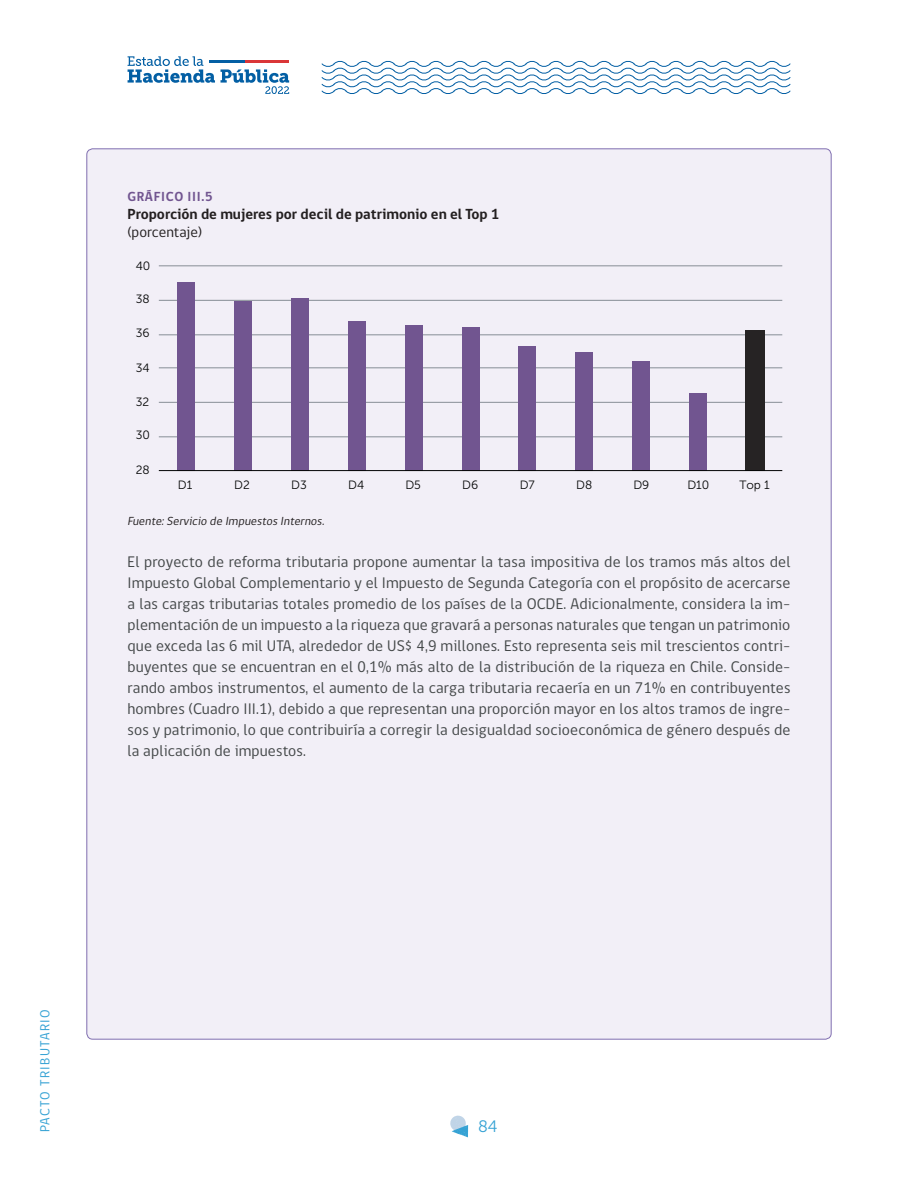
<style>
.page{position:relative;width:918px;height:1188px;background:#fff}
.page>*{position:absolute;margin:0;border:0;box-sizing:border-box;transform-origin:0 0}
.t1{font:16.5px "Museo Slab 300";color:#35a2d4}
.t2{font:15.75px/21px "gob CL";letter-spacing:.01em;color:#434748;text-align:justify}
.t3{font:700 15px "gob CL";color:#231f20}
.t4{font:15px "gob CL";color:#231f20}
.t5{font:13.5px "gob CL";letter-spacing:.1em;color:#35a2d4}
.t6{font:700 13.5px "gob CL";letter-spacing:.05em;color:#715590}
.t7{font:12px "Museo Sans 300";color:#030404}
.t8{font:italic 12px "gob CL";color:#231f20}
</style>
<div class="page">
<svg style="left:128px;top:56px;width:87px;height:27px"></svg>
<svg style="left:221px;top:69px;width:68px;height:25px"></svg>
<hr style="left:210px;top:60px;width:35px;height:3px;background:#035fa4">
<hr style="left:245px;top:60px;width:44px;height:3px;background:#da3638">
<svg style="left:321px;top:60px;width:470px;height:34px"></svg>
<svg style="left:450px;top:1116px;width:18px;height:21px"></svg>
<div style="left:87px;top:149px;width:744px;height:890px;background:#f2eff7;border-radius:6px"></div>
<hr style="left:159px;top:266px;width:623px;height:1px;background:#878e96">
<hr style="left:159px;top:300px;width:623px;height:1px;background:#878e96">
<hr style="left:159px;top:335px;width:623px;height:1px;background:#878e96">
<hr style="left:159px;top:368px;width:623px;height:1px;background:#878e96">
<hr style="left:159px;top:402px;width:623px;height:1px;background:#878e96">
<hr style="left:159px;top:437px;width:623px;height:1px;background:#878e96">
<div style="left:746px;top:330px;width:19px;height:141px;background:#262324"></div>
<div style="left:690px;top:393px;width:17px;height:78px;background:#715590"></div>
<div style="left:633px;top:361px;width:17px;height:110px;background:#715590"></div>
<div style="left:576px;top:352px;width:17px;height:119px;background:#715590"></div>
<div style="left:519px;top:346px;width:17px;height:125px;background:#715590"></div>
<div style="left:462px;top:327px;width:17px;height:144px;background:#715590"></div>
<div style="left:405px;top:325px;width:17px;height:146px;background:#715590"></div>
<div style="left:348px;top:321px;width:17px;height:150px;background:#715590"></div>
<div style="left:291px;top:298px;width:17px;height:173px;background:#715590"></div>
<div style="left:234px;top:301px;width:17px;height:170px;background:#715590"></div>
<div style="left:177px;top:282px;width:17px;height:189px;background:#715590"></div>
<hr style="left:159px;top:470px;width:623px;height:1px;background:#030404">
<p class="t6" style="left:128px;top:191px;width:87px">GRÁFICO III.5</p>
<p class="t3" style="left:128px;top:208px;width:374px">Proporción de mujeres por decil de patrimonio en el Top 1</p>
<p class="t4" style="left:128px;top:226px;width:76px">(porcentaje)</p>
<p class="t7" style="left:136px;top:261px;width:16px">40</p>
<p class="t7" style="left:136px;top:294px;width:15px">38</p>
<p class="t7" style="left:136px;top:328px;width:15px">36</p>
<p class="t7" style="left:136px;top:363px;width:15px">34</p>
<p class="t7" style="left:136px;top:397px;width:15px">32</p>
<p class="t7" style="left:136px;top:430px;width:16px">30</p>
<p class="t7" style="left:136px;top:465px;width:16px">28</p>
<p class="t7" style="left:178px;top:480px;width:16px">D1</p>
<p class="t7" style="left:234px;top:480px;width:17px">D2</p>
<p class="t7" style="left:291px;top:480px;width:17px">D3</p>
<p class="t7" style="left:348px;top:480px;width:18px">D4</p>
<p class="t7" style="left:405px;top:480px;width:17px">D5</p>
<p class="t7" style="left:462px;top:480px;width:18px">D6</p>
<p class="t7" style="left:520px;top:480px;width:17px">D7</p>
<p class="t7" style="left:576px;top:480px;width:18px">D8</p>
<p class="t7" style="left:633px;top:480px;width:18px">D9</p>
<p class="t7" style="left:687px;top:480px;width:23px">D10</p>
<p class="t7" style="left:739px;top:480px;width:32px">Top 1</p>
<p class="t8" style="left:128px;top:516px;width:200px">Fuente: Servicio de Impuestos Internos.</p>
<p class="t2" style="left:128px;top:552px;width:664px">El proyecto de reforma tributaria propone aumentar la tasa impositiva de los tramos más altos del Impuesto Global Complementario y el Impuesto de Segunda Categoría con el propósito de acercarse a las cargas tributarias totales promedio de los países de la OCDE. Adicionalmente, considera la im&shy;plementación de un impuesto a la riqueza que gravará a personas naturales que tengan un patrimonio que exceda las 6 mil UTA, alrededor de US$ 4,9 millones. Esto representa seis mil trescientos contri&shy;buyentes que se encuentran en el 0,1% más alto de la distribución de la riqueza en Chile. Conside&shy;rando ambos instrumentos, el aumento de la carga tributaria recaería en un 71% en contribuyentes hombres (Cuadro III.1), debido a que representan una proporción mayor en los altos tramos de ingre&shy;sos y patrimonio, lo que contribuiría a corregir la desigualdad socioeconómica de género después de la aplicación de impuestos.</p>
<p class="t5" style="left:40px;top:1132px;width:124px;rotate:-90deg">PACTO TRIBUTARIO</p>
<p class="t1" style="left:478px;top:1116px;width:21px">84</p>
</div>
